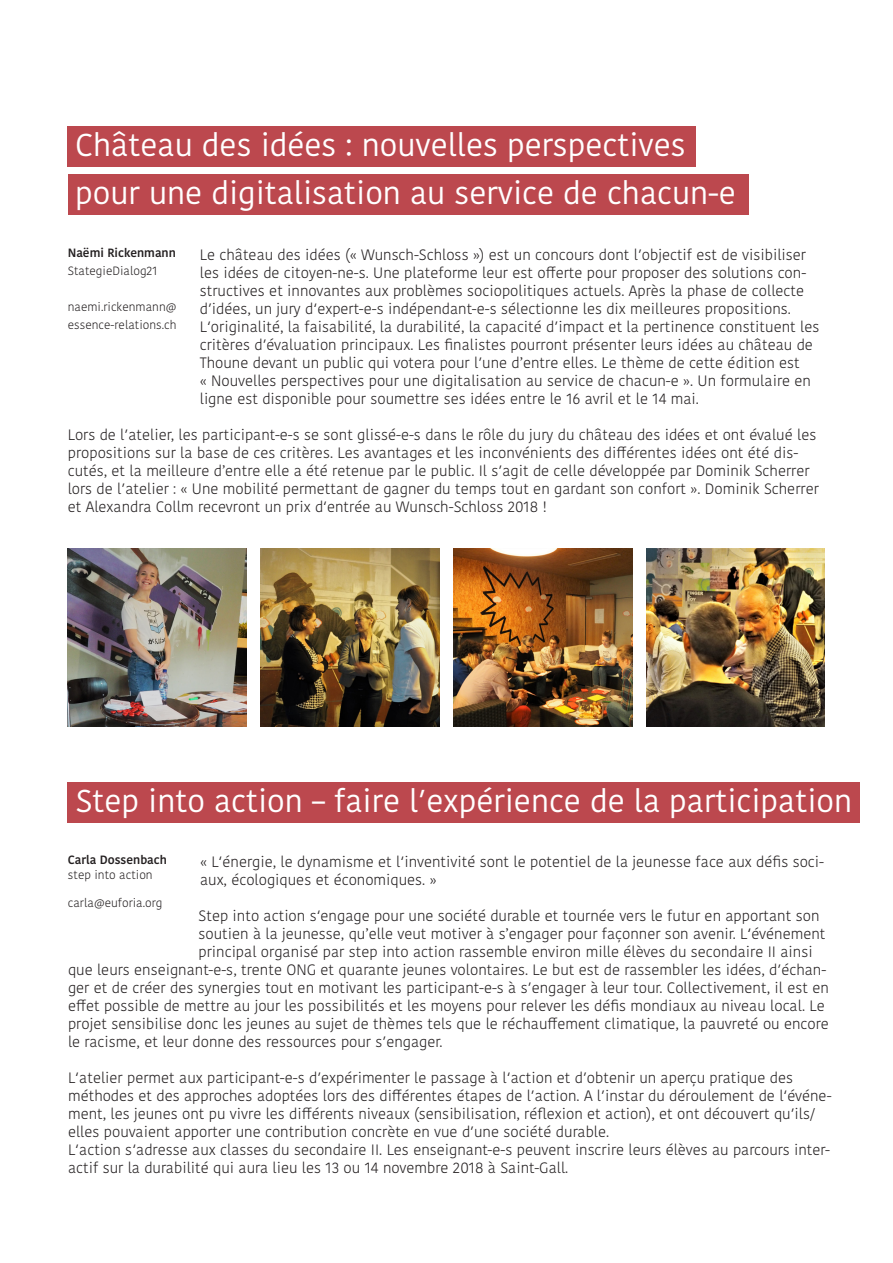
<style>
.page{position:relative;width:893px;height:1263px;background:#fff}
.page>*{position:absolute;margin:0;border:0;box-sizing:border-box;transform-origin:0 0}
.t1{font:31.5px/47.8px "Kohinoor Devanagari";color:#fff}
.t2{font:300 15px/18px "Kohinoor Devanagari";color:#231f20}
.t3{font:300 12px/18px "Kohinoor Devanagari";color:#231f20}
.t4{font:600 12px "Kohinoor Devanagari";color:#231f20}
.s1{font-weight:600}
.s2{font-family:"Avenir"}
.s3{font-family:"Avenir";font-weight:400}
</style>
<div class="page">
<div style="left:68px;top:175px;width:680px;height:40px;background:#bc484e"></div>
<div style="left:68px;top:126px;width:628px;height:41px;background:#bc484e"></div>
<div style="left:68px;top:782px;width:792px;height:41px;background:#bc484e"></div>
<img style="left:68px;top:549px;width:178px;height:178px">
<img style="left:261px;top:549px;width:178px;height:178px">
<img style="left:647px;top:549px;width:178px;height:178px">
<img style="left:454px;top:549px;width:178px;height:178px">
<p class="t1" style="left:75px;top:122px;width:662px">Château des idées : nouvelles perspectives pour une digitalisation au service de chacun-e</p>
<p class="t3" style="left:68px;top:244px;width:110px"><span class="s1">Naëmi Rickenmann<br></span>StategieDialog21</p>
<p class="t3" style="left:68px;top:298px;width:110px">naemi.rickenmann@ essence-relations.ch</p>
<p class="t2" style="left:200px;top:246px;width:621px">Le château des idées (« Wunsch-Schloss ») est un concours dont l<span class="s2">’</span>objectif est de visibiliser les idées de citoyen-ne-s. Une plateforme leur est offerte pour proposer des solutions con&shy;structives et innovantes aux problèmes sociopolitiques actuels. Après la phase de collecte d<span class="s2">’</span>idées, un jury d<span class="s2">‘</span>expert-e-s indépendant-e-s sélectionne les dix meilleures propositions.<br>L<span class="s2">‘</span>originalité, la faisabilité, la durabilité, la capacité d<span class="s2">’</span>impact et la pertinence constituent les critères d<span class="s2">’</span>évaluation principaux. Les finalistes pourront présenter leurs idées au château de Thoune devant un public qui votera pour l<span class="s2">’</span>une d’entre elles. Le thème de cette édition est<br>« Nouvelles perspectives pour une digitalisation au service de chacun-e ». Un formulaire en ligne est disponible pour soumettre ses idées entre le 16 avril et le 14 mai.</p>
<p class="t2" style="left:68px;top:426px;width:753px">Lors de l<span class="s2">’</span>atelier, les participant-e-s se sont glissé-e-s dans le rôle du jury du château des idées et ont évalué les propositions sur la base de ces critères. Les avantages et les inconvénients des différentes idées ont été dis&shy;cutés, et la meilleure d’entre elle a été retenue par le public. Il s<span class="s2">’</span>agit de celle développée par Dominik Scherrer lors de l<span class="s2">’</span>atelier : « Une mobilité permettant de gagner du temps tout en gardant son confort ». Dominik Scherrer et Alexandra Collm recevront un prix d<span class="s2">‘</span>entrée au Wunsch-Schloss 2018 !</p>
<p class="t1" style="left:76px;top:777px;width:778px">Step into action – faire l<span class="s2">’</span>expérience de la participation</p>
<p class="t4" style="left:68px;top:853px;width:100px">Carla Dossenbach</p>
<p class="t3" style="left:68px;top:865px;width:86px">step into action</p>
<p class="t3" style="left:68px;top:894px;width:96px">carla@euforia.org</p>
<p class="t2" style="left:200px;top:853px;width:626px">« L<span class="s2">‘</span>énergie, le dynamisme et l<span class="s2">‘</span>inventivité sont le potentiel de la jeunesse face aux défis soci&shy;aux, écologiques et économiques. »</p>
<p class="t2" style="left:199px;top:907px;width:622px">Step into action s<span class="s2">‘</span>engage pour une société durable et tournée vers le futur en apportant son</p>
<p class="t2" style="left:199px;top:925px;width:628px">soutien à la jeunesse, qu’elle veut motiver à s’engager pour façonner son avenir. L<span class="s3">‘</span>événement</p>
<p class="t2" style="left:199px;top:943px;width:616px">principal organisé par step into action rassemble environ mille élèves du secondaire II ainsi</p>
<p class="t2" style="left:68px;top:961px;width:760px">que leurs enseignant-e-s, trente ONG et quarante jeunes volontaires. Le but est de rassembler les idées, d<span class="s2">’</span>échan-</p>
<p class="t2" style="left:68px;top:979px;width:762px">ger et de créer des synergies tout en motivant les participant-e-s à s<span class="s2">’</span>engager à leur tour. Collectivement, il est en</p>
<p class="t2" style="left:68px;top:997px;width:758px">effet possible de mettre au jour les possibilités et les moyens pour relever les défis mondiaux au niveau local. Le</p>
<p class="t2" style="left:68px;top:1015px;width:762px">projet sensibilise donc les jeunes au sujet de thèmes tels que le réchauffement climatique, la pauvreté ou encore</p>
<p class="t2" style="left:68px;top:1033px;width:376px">le racisme, et leur donne des ressources pour s<span class="s2">’</span>engager.</p>
<p class="t2" style="left:68px;top:1069px;width:765px">L<span class="s2">‘</span>atelier permet aux participant-e-s d<span class="s2">’</span>expérimenter le passage à l<span class="s2">‘</span>action et d<span class="s2">’</span>obtenir un aperçu pratique des méthodes et des approches adoptées lors des différentes étapes de l<span class="s2">’</span>action. A l<span class="s2">’</span>instar du déroulement de l<span class="s2">‘</span>événe&shy;ment, les jeunes ont pu vivre les différents niveaux (sensibilisation, réflexion et action), et ont découvert qu<span class="s2">’</span>ils/ elles pouvaient apporter une contribution concrète en vue d<span class="s2">’</span>une société durable.</p>
<p class="t2" style="left:68px;top:1141px;width:764px">L<span class="s2">‘</span>action s<span class="s2">‘</span>adresse aux classes du secondaire II. Les enseignant-e-s peuvent inscrire leurs élèves au parcours inter&shy;actif sur la durabilité qui aura lieu les 13 ou 14 novembre 2018 à Saint-Gall.</p>
</div>
